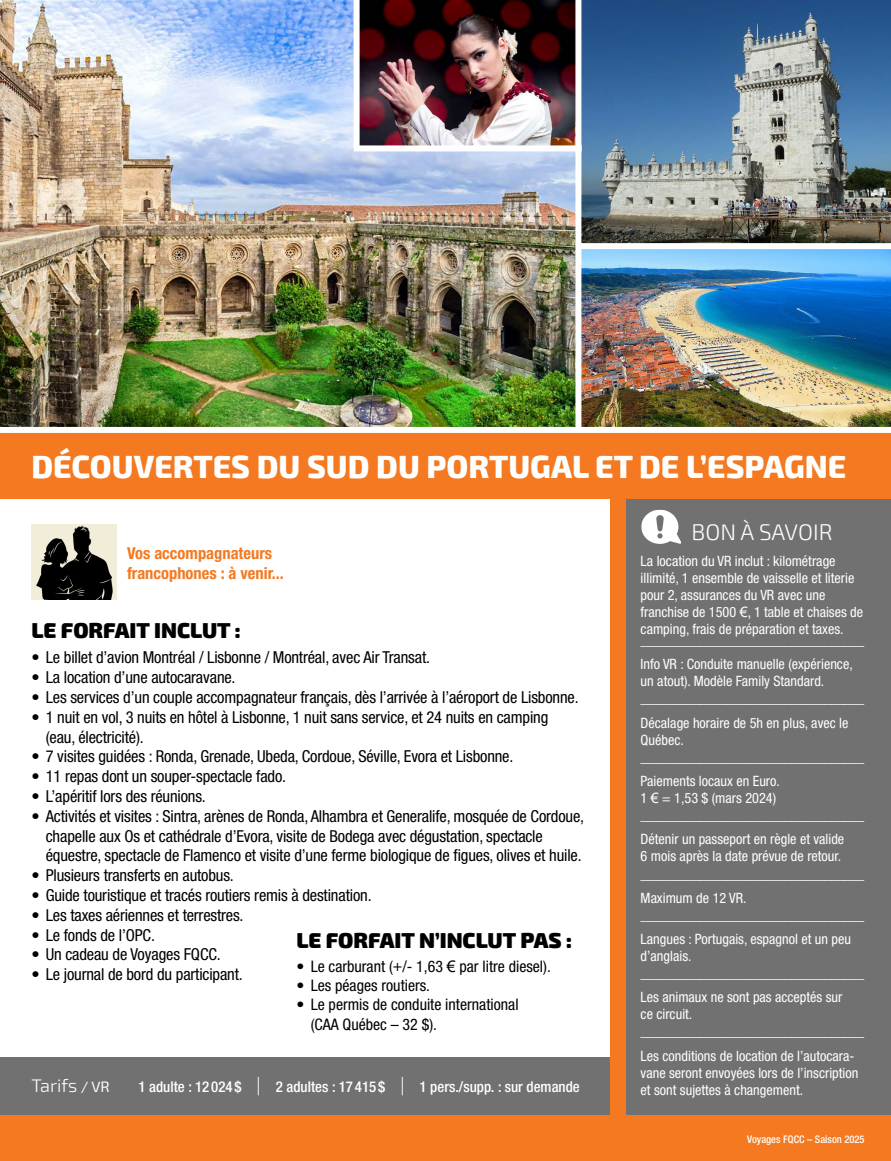
<style>
.page{position:relative;width:891px;height:1161px;background:#fff}
.page>*{position:absolute;margin:0;border:0;box-sizing:border-box;transform-origin:0 0}
.t1{font:800 31.5px "Exo 2";color:#fff}
.t2{font:300 22.5px "Exo 2";color:#fff}
.t3{font:900 21.6px "Exo 2";color:#000}
.t4{font:300 18.3px "Exo 2";color:#fff}
.t5{font:condensed 16.5px/19.8px "Helvetica Neue";letter-spacing:-.01em;color:#000}
.t6{font:700 condensed 16.5px/19.8px "Helvetica Neue";color:#f47920}
.t7{font:condensed 15.9px/19px "Helvetica Neue";color:#000}
.t8{font:500 condensed 14.85px "Helvetica Neue";color:#fff}
.t9{font:condensed 14.25px/17.1px "Helvetica Neue";color:#fff}
.t10{font:700 condensed 14.25px "Helvetica Neue";color:#fff}
.t11{font:500 condensed 10.5px "Helvetica Neue";color:#fff}
.s1{font-family:"Arial";font-stretch:normal}
.s2{font-weight:100;font-size:24.9px}
.s3{font-weight:400;font-size:14.85px}
.s4{font-weight:700}
</style>
<div class="page">
<div style="left:0;top:1058px;width:610px;height:103px;background:#717171"></div>
<img style="left:0;top:0;width:575px;height:427px">
<div style="left:618px;top:498px;width:273px;height:663px;background:#717171"></div>
<div style="left:610px;top:494px;width:16px;height:667px;background:#f47920"></div>
<div style="left:0;top:1115px;width:891px;height:46px;background:#f47920"></div>
<svg style="left:641px;top:510px;width:40px;height:34px"></svg>
<img style="left:581px;top:0;width:310px;height:243px">
<img style="left:581px;top:249px;width:310px;height:178px">
<img style="left:360px;top:0;width:215px;height:145px">
<div style="left:0;top:430px;width:891px;height:68px;background:#f47920"></div>
<div style="left:354px;top:0;width:6px;height:148px;background:#fff"></div>
<div style="left:354px;top:145px;width:228px;height:6px;background:#fff"></div>
<div style="left:0;top:427px;width:891px;height:6px;background:#fff"></div>
<img style="left:31px;top:525px;width:85px;height:75px">
<h1 class="t1" style="left:31px;top:448px;width:816px">DÉCOUVERTES DU SUD DU PORTUGAL ET DE L’ESPAGNE</h1>
<p class="t6" style="left:127px;top:543px;width:158px">Vos accompagnateurs francophones : à venir...</p>
<h3 class="t3" style="left:31px;top:617px;width:211px">LE FORFAIT INCLUT :</h3>
<p class="t5" style="left:31px;top:648px;width:400px">• Le billet d’avion Montréal / Lisbonne / Montréal, avec Air Transat.</p>
<p class="t5" style="left:31px;top:667px;width:206px">• La location d’une autocaravane.</p>
<p class="t5" style="left:31px;top:687px;width:549px">• Les services d’un couple accompagnateur français, dès l’arrivée à l’aéroport de Lisbonne.</p>
<p class="t5" style="left:46px;top:707px;width:504px;text-indent:-14px">• 1 nuit en vol, 3 nuits en hôtel à Lisbonne, 1 nuit sans service, et 24 nuits en camping (eau, électricité).</p>
<p class="t5" style="left:31px;top:747px;width:483px">• 7 visites guidées : Ronda, Grenade, Ubeda, Cordoue, Séville, Evora et Lisbonne.</p>
<p class="t5" style="left:31px;top:766px;width:256px">• 11 repas dont un souper-spectacle fado.</p>
<p class="t5" style="left:31px;top:786px;width:176px">• L’apéritif lors des réunions.</p>
<p class="t5" style="left:46px;top:806px;width:540px;text-indent:-14px">• Activités et visites : Sintra, arènes de Ronda, Alhambra et Generalife, mosquée de Cordoue, chapelle aux Os et cathédrale d’Evora, visite de Bodega avec dégustation, spectacle équestre, spectacle de Flamenco et visite d’une ferme biologique de figues, olives et huile.</p>
<p class="t5" style="left:31px;top:865px;width:204px">• Plusieurs transferts en autobus.</p>
<p class="t5" style="left:31px;top:885px;width:342px">• Guide touristique et tracés routiers remis à destination.</p>
<p class="t5" style="left:31px;top:905px;width:214px">• Les taxes aériennes et terrestres.</p>
<p class="t5" style="left:31px;top:925px;width:125px">• Le fonds de l’OPC.</p>
<p class="t5" style="left:31px;top:945px;width:191px">• Un cadeau de Voyages FQCC.</p>
<p class="t5" style="left:31px;top:964px;width:213px">• Le journal de bord du participant.</p>
<h3 class="t3" style="left:296px;top:927px;width:277px">LE FORFAIT N’INCLUT PAS :</h3>
<p class="t7" style="left:296px;top:957px;width:256px">• Le carburant (+/- 1,63 <span class="s1">€</span> par litre diesel).</p>
<p class="t7" style="left:296px;top:976px;width:135px">• Les péages routiers.</p>
<p class="t7" style="left:311px;top:995px;width:209px;text-indent:-14px">• Le permis de conduite international (CAA Québec – 32 $).</p>
<p class="t8" style="left:138px;top:1078px;width:268px">1 adulte : 12 024 $ <span class="s2">|</span> 2 adultes : 17 415 $ <span class="s2">|</span></p>
<p class="t4" style="left:31px;top:1075px;width:80px">Tarifs <span class="s3">/ VR</span></p>
<p class="t8" style="left:420px;top:1078px;width:162px">1 pers./supp. : sur demande</p>
<h2 class="t2" style="left:691px;top:519px;width:143px">BON À SAVOIR</h2>
<p class="t9" style="left:641px;top:552px;width:224px">La location du VR inclut : kilométrage illimité, 1 ensemble de vaisselle et literie pour 2, assurances du VR avec une franchise de 1500 <span class="s1">€</span>, 1 table et chaises de camping, frais de préparation et taxes.</p>
<p class="t10" style="left:641px;top:631px;width:225px">__________________________________</p>
<p class="t9" style="left:641px;top:656px;width:214px">Info VR : Conduite manuelle (expérience, un atout). Modèle Family Standard.</p>
<p class="t10" style="left:641px;top:690px;width:225px">__________________________________</p>
<p class="t9" style="left:641px;top:714px;width:209px">Décalage horaire de 5h en plus, avec le<br>Québec.</p>
<p class="t10" style="left:641px;top:748px;width:225px">__________________________________</p>
<p class="t9" style="left:641px;top:772px;width:225px">Paiements locaux en Euro.<br>1 <span class="s1">€</span> = 1,53 $ (mars 2024) <span class="s4">__________________________________</span></p>
<p class="t9" style="left:641px;top:831px;width:205px">Détenir un passeport en règle et valide<br>6 mois après la date prévue de retour.</p>
<p class="t10" style="left:641px;top:865px;width:225px">__________________________________</p>
<p class="t9" style="left:641px;top:889px;width:108px">Maximum de 12 VR.</p>
<p class="t10" style="left:641px;top:906px;width:225px">__________________________________</p>
<p class="t9" style="left:641px;top:930px;width:212px">Langues : Portugais, espagnol et un peu d’anglais.</p>
<p class="t10" style="left:641px;top:964px;width:225px">__________________________________</p>
<p class="t9" style="left:641px;top:989px;width:203px">Les animaux ne sont pas acceptés sur ce circuit.</p>
<p class="t10" style="left:641px;top:1023px;width:225px">__________________________________</p>
<p class="t9" style="left:641px;top:1047px;width:219px">Les conditions de location de l’autocara&shy;vane seront envoyées lors de l’inscription et sont sujettes à changement.</p>
<p class="t11" style="left:747px;top:1133px;width:119px">Voyages FQCC – Saison 2025</p>
</div>
